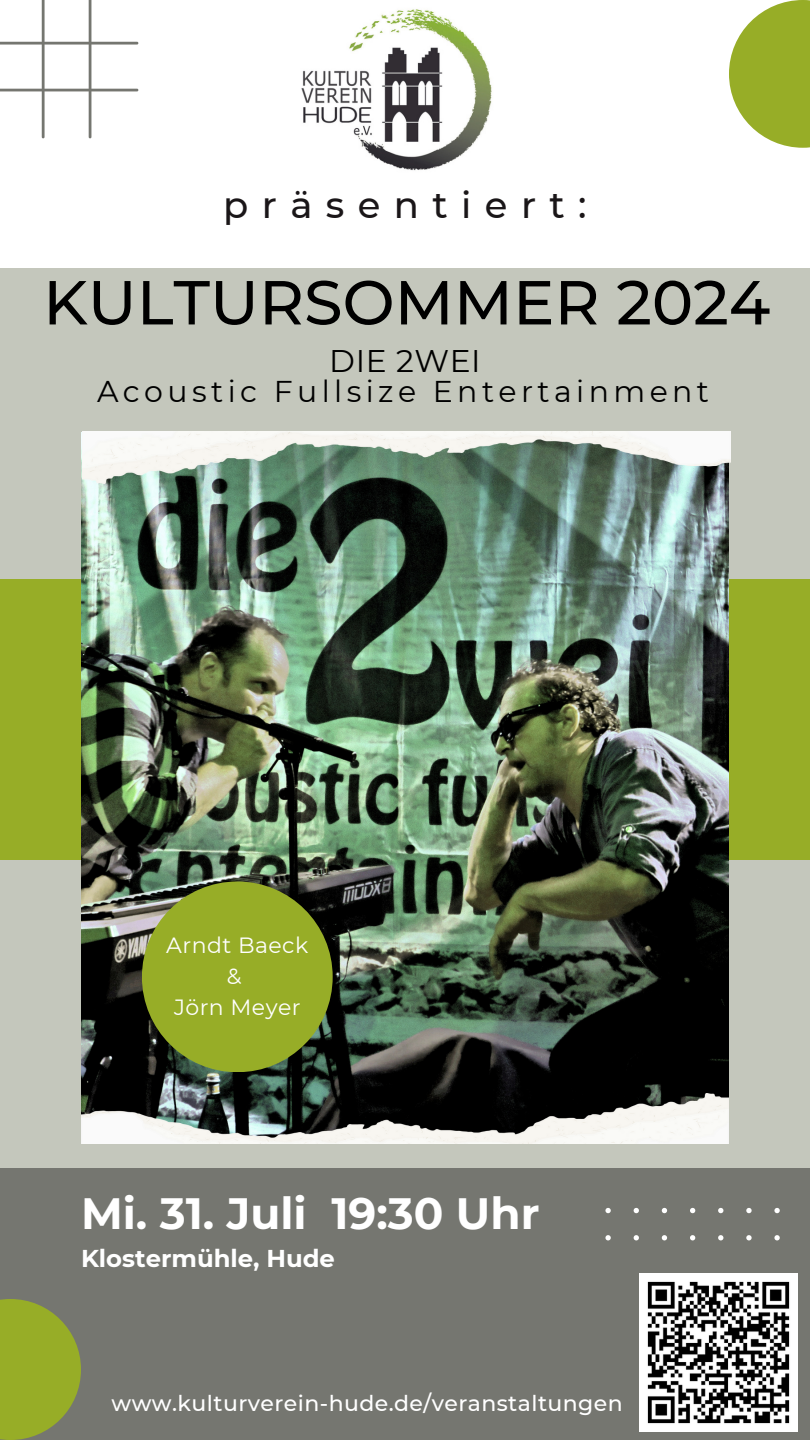
<style>
.page{position:relative;width:810px;height:1440px;background:#c4c7bc}
.page>*{position:absolute;margin:0;border:0;box-sizing:border-box;transform-origin:0 0}
.t1{font:500 62px "Montserrat";color:#000}
.t2{font:700 43.8px "Montserrat";color:#fff}
.t3{font:500 37px "Montserrat";letter-spacing:.36em;color:#1a1618}
.t4{font:31.3px "Montserrat";letter-spacing:.02em;color:#000}
.t5{font:30px "Montserrat";letter-spacing:.145em;color:#000}
.t6{font:700 24.3px "Montserrat";color:#fff}
.t7{font:500 22px "Montserrat";letter-spacing:.02em;color:#fff}
.t8{font:22px "Montserrat";letter-spacing:.02em;color:#fff}
</style>
<div class="page">
<div style="left:0;top:0;width:810px;height:268px;background:#fff"></div>
<div style="left:0;top:580px;width:810px;height:280px;background:#97ad27"></div>
<img style="left:81px;top:433px;width:648px;height:661px">
<img style="left:81px;top:1094px;width:648px;height:50px">
<img style="left:83px;top:432px;width:648px;height:52px">
<div style="left:0;top:1168px;width:810px;height:272px;background:#757670"></div>
<svg style="left:605px;top:1207px;width:175px;height:33px"></svg>
<svg style="left:0;top:1299px;width:81px;height:141px;fill:#97ad27"></svg>
<svg style="left:729px;top:0;width:81px;height:148px;fill:#97ad27"></svg>
<img style="left:301px;top:9px;width:191px;height:162px">
<svg style="left:0;top:0;width:138px;height:138px"></svg>
<div style="left:142px;top:881px;width:191px;height:191px;background:#97ad27;border-radius:50%"></div>
<img style="left:639px;top:1273px;width:158px;height:159px">
<p class="t3" style="left:223px;top:182px;width:365px">präsentiert:</p>
<h4 class="t1" style="left:43px;top:264px;width:729px">KULTURSOMMER 2024</h4>
<p class="t4" style="left:329px;top:341px;width:153px">DIE 2WEI</p>
<p class="t5" style="left:97px;top:373px;width:614px">Acoustic Fullsize Entertainment</p>
<p class="t8" style="left:166px;top:932px;width:143px">Arndt Baeck</p>
<p class="t8" style="left:227px;top:963px;width:16px">&amp;</p>
<h2 class="t8" style="left:174px;top:993px;width:128px">Jörn Meyer</h2>
<p class="t2" style="left:81px;top:1187px;width:460px">Mi. 31. Juli 19:30 Uhr</p>
<p class="t6" style="left:81px;top:1243px;width:255px">Klostermühle, Hude</p>
<h1 class="t7" style="left:111px;top:1390px;width:513px">www.kulturverein-hude.de/veranstaltungen</h1>
</div>
